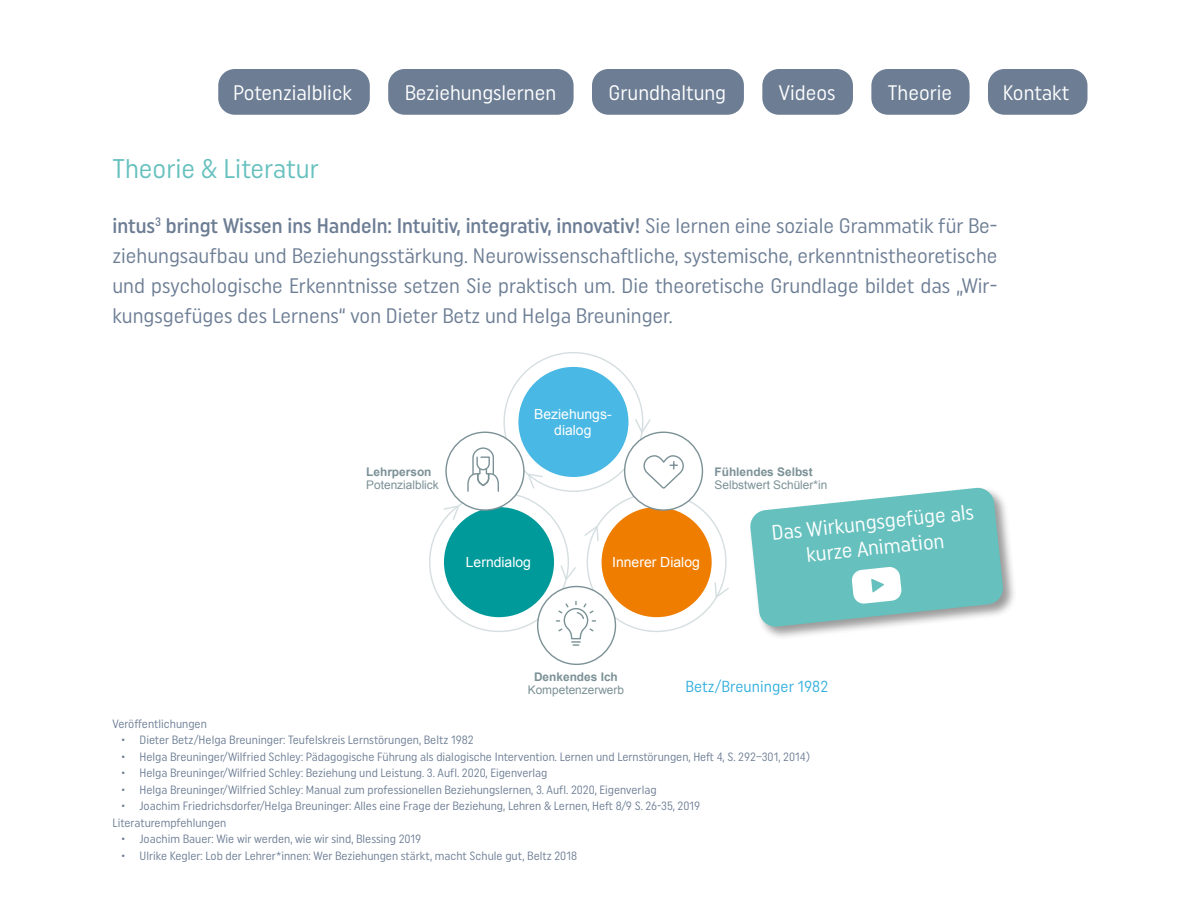
<style>
.page{position:relative;width:1200px;height:900px;background:#fff}
.page>*{position:absolute;margin:0;border:0;box-sizing:border-box;transform-origin:0 0}
.t1{font:condensed 27px "Uniform";color:#66c1be}
.t2{font:condensed 21px/30px "Uniform";color:#6c7d94;text-align:justify}
.t3{font:condensed 21px/25.2px "Uniform";color:#fff;text-align:center}
.t4{font:condensed 15.9px "Uniform";letter-spacing:.005em;color:#33afde}
.t5{font:13.95px/16.8px "Arial";color:#fff;text-align:center}
.t6{font:condensed 12px/16.5px "Uniform";color:#6c7d94}
.t7{font:11.85px "Arial";color:#7b9196}
.t8{font:700 11.85px "Arial";color:#7b9196}
.s1{font-weight:500}
</style>
<div class="page">
<div style="left:871px;top:69px;width:99px;height:46px;background:#6c7d94;border-radius:16px"></div>
<div style="left:762px;top:69px;width:91px;height:46px;background:#6c7d94;border-radius:16px"></div>
<div style="left:388px;top:69px;width:186px;height:46px;background:#6c7d94;border-radius:16px"></div>
<div style="left:592px;top:69px;width:152px;height:46px;background:#6c7d94;border-radius:16px"></div>
<div style="left:218px;top:69px;width:152px;height:46px;background:#6c7d94;border-radius:16px"></div>
<div style="left:988px;top:69px;width:99px;height:46px;background:#6c7d94;border-radius:16px"></div>
<div style="left:444px;top:507px;width:110px;height:110px;background:#009a9b;border-radius:50%"></div>
<div style="left:602px;top:507px;width:110px;height:110px;background:#ef7d00;border-radius:50%"></div>
<div style="left:518px;top:367px;width:111px;height:110px;background:#49b8e4;border-radius:50%"></div>
<svg style="left:635px;top:418px;width:17px;height:17px"></svg>
<svg style="left:584px;top:524px;width:15px;height:18px"></svg>
<svg style="left:526px;top:472px;width:18px;height:17px"></svg>
<svg style="left:714px;top:581px;width:15px;height:19px"></svg>
<svg style="left:560px;top:564px;width:16px;height:18px"></svg>
<svg style="left:442px;top:504px;width:19px;height:17px"></svg>
<div style="left:446px;top:432px;width:78px;height:78px;background:#fff;border-radius:50%"></div>
<div style="left:445px;top:432px;width:80px;height:79px;border:1px solid #7b9196;border-radius:50%"></div>
<div style="left:537px;top:586px;width:79px;height:79px;border:1px solid #7b9196;border-radius:50%"></div>
<div style="left:625px;top:432px;width:77px;height:78px;background:#fff;border-radius:50%"></div>
<div style="left:624px;top:432px;width:79px;height:79px;border:1px solid #7b9196;border-radius:50%"></div>
<svg style="left:467px;top:447px;width:32px;height:45px"></svg>
<svg style="left:643px;top:455px;width:41px;height:34px"></svg>
<svg style="left:556px;top:601px;width:40px;height:45px"></svg>
<div style="left:748px;top:486px;width:269px;height:155px;background:#000;opacity:.4"></div>
<svg style="left:749px;top:487px;width:255px;height:140px"></svg>
<h2 class="t3" style="left:233px;top:79px;width:120px">Potenzialblick</h2>
<h2 class="t3" style="left:405px;top:79px;width:153px">Beziehungslernen</h2>
<h2 class="t3" style="left:609px;top:79px;width:119px">Grundhaltung</h2>
<h2 class="t3" style="left:779px;top:79px;width:58px">Videos</h2>
<h2 class="t3" style="left:888px;top:79px;width:66px">Theorie</h2>
<h2 class="t3" style="left:1003px;top:79px;width:68px">Kontakt</h2>
<h1 class="t1" style="left:112px;top:152px;width:208px">Theorie &amp; Literatur</h1>
<p class="t2" style="left:112px;top:211px;width:887px"><span class="s1">intus</span><sup>3</sup> <span class="s1">bringt Wissen ins Handeln: Intuitiv, integrativ, innovativ!</span> Sie lernen eine soziale Grammatik für Be&shy;ziehungsaufbau und Beziehungsstärkung. Neurowissenschaftliche, systemische, erkenntnistheoretische und psychologische Erkenntnisse setzen Sie praktisch um. Die theoretische Grundlage bildet das „Wir&shy;kungsgefüges des Lernens“ von Dieter Betz und Helga Breuninger.</p>
<p class="t8" style="left:366px;top:464px;width:67px">Lehrperson</p>
<p class="t7" style="left:366px;top:477px;width:74px">Potenzialblick</p>
<p class="t5" style="left:534px;top:406px;width:79px">Beziehungs&shy;dialog</p>
<p class="t5" style="left:466px;top:554px;width:67px">Lerndialog</p>
<p class="t5" style="left:612px;top:554px;width:89px">Innerer Dialog</p>
<p class="t8" style="left:715px;top:464px;width:100px">Fühlendes Selbst</p>
<p class="t7" style="left:715px;top:477px;width:114px">Selbstwert Schüler*in</p>
<h2 class="t3" style="left:770px;top:520px;width:205px;rotate:-6deg">Das Wirkungsgefüge als kurze Animation</h2>
<p class="t8" style="left:534px;top:669px;width:85px">Denkendes Ich</p>
<p class="t7" style="left:528px;top:682px;width:98px">Kompetenzerwerb</p>
<h3 class="t4" style="left:686px;top:677px;width:144px">Betz/Breuninger 1982</h3>
<p class="t6" style="left:112px;top:715px;width:96px">Veröffentlichungen</p>
<p class="t6" style="left:122px;top:731px;width:354px">• Dieter Betz/Helga Breuninger: Teufelskreis Lernstörungen, Beltz 1982</p>
<p class="t6" style="left:122px;top:748px;width:690px">• Helga Breuninger/Wilfried Schley: Pädagogische Führung als dialogische Intervention. Lernen und Lernstörungen, Heft 4, S. 292–301, 2014)</p>
<p class="t6" style="left:122px;top:764px;width:428px">• Helga Breuninger/Wilfried Schley: Beziehung und Leistung. 3. Aufl. 2020, Eigenverlag</p>
<p class="t6" style="left:122px;top:781px;width:537px">• Helga Breuninger/Wilfried Schley: Manual zum professionellen Beziehungslernen, 3. Aufl. 2020, Eigenverlag</p>
<p class="t6" style="left:112px;top:797px;width:589px;text-indent:9px">• Joachim Friedrichsdorfer/Helga Breuninger: Alles eine Frage der Beziehung, Lehren &amp; Lernen, Heft 8/9 S. 26-35, 2019<br>Literaturempfehlungen</p>
<p class="t6" style="left:122px;top:830px;width:301px">• Joachim Bauer: Wie wir werden, wie wir sind, Blessing 2019</p>
<p class="t6" style="left:122px;top:847px;width:457px">• Ulrike Kegler: Lob der Lehrer*innen: Wer Beziehungen stärkt, macht Schule gut, Beltz 2018</p>
</div>
